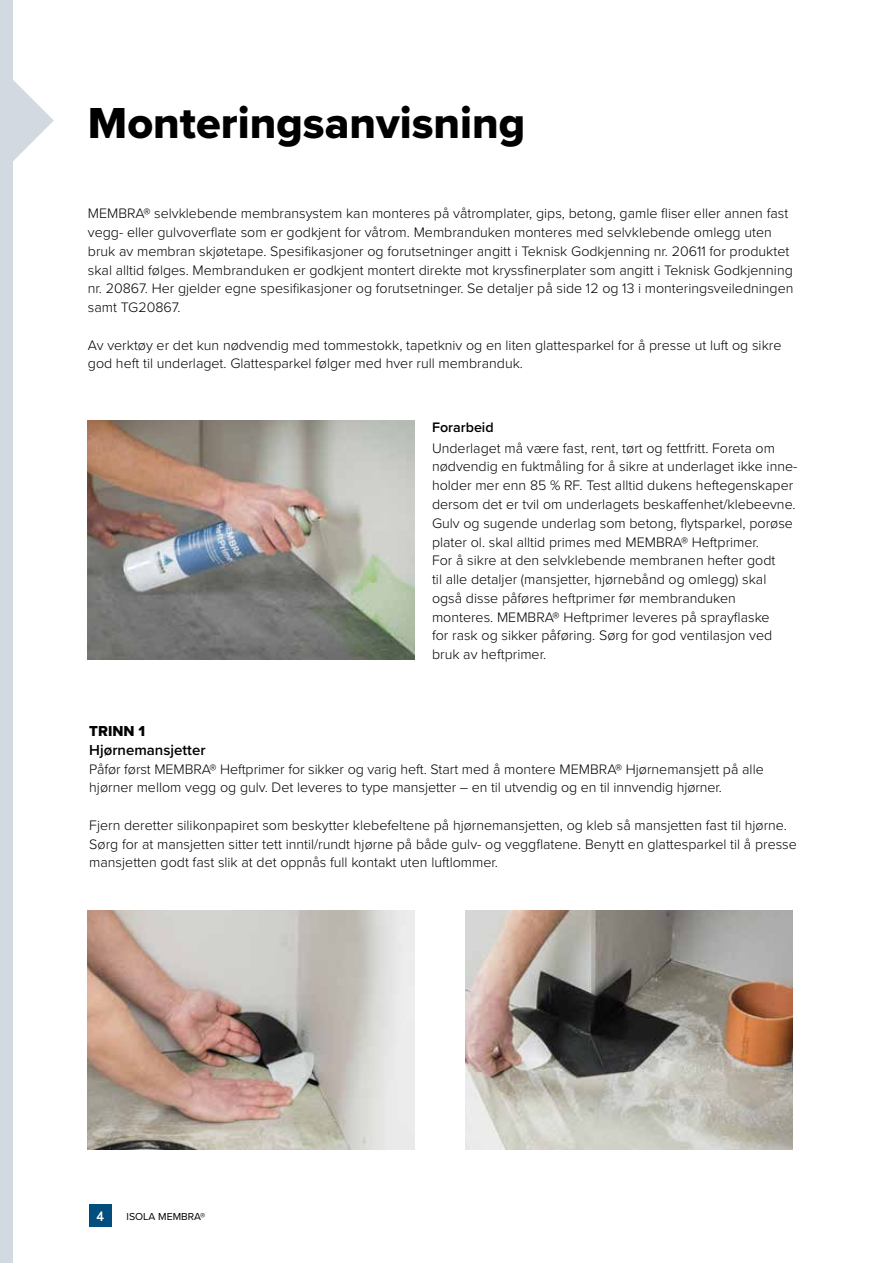
<style>
.page{position:relative;width:893px;height:1263px;background:#fff}
.page>*{position:absolute;margin:0;border:0;box-sizing:border-box;transform-origin:0 0}
.t1{font:45px "Proxima Nova Extrabld";color:#000}
.t2{font:600 15px "Proxima Nova";color:#000}
.t3{font:15px "Proxima Nova Extrabld";color:#000}
.t4{font:300 14.25px/18.8px "Proxima Nova";color:#000}
.t5{font:600 14.25px "Proxima Nova";color:#000}
.t6{font:500 12.75px "Sailec";color:#fff}
.t7{font:10.5px "Proxima Nova";color:#000}
</style>
<div class="page">
<div style="left:89px;top:1204px;width:22px;height:23px;background:#004d7e"></div>
<svg style="left:13px;top:80px;width:41px;height:81px"></svg>
<div style="left:0;top:0;width:13px;height:1263px;background:#d3d9e1"></div>
<img style="left:88px;top:420px;width:327px;height:240px">
<img style="left:466px;top:910px;width:326px;height:239px">
<img style="left:88px;top:910px;width:327px;height:239px">
<h1 class="t1" style="left:88px;top:89px;width:439px">Monteringsanvisning</h1>
<p class="t4" style="left:88px;top:203px;width:707px">MEMBRA® selvklebende membransystem kan monteres på våtromplater, gips, betong, gamle fliser eller annen fast vegg- eller gulvoverflate som er godkjent for våtrom. Membranduken monteres med selvklebende omlegg uten bruk av membran skjøtetape. Spesifikasjoner og forutsetninger angitt i Teknisk Godkjenning nr. 20611 for produktet skal alltid følges. Membranduken er godkjent montert direkte mot kryssfinerplater som angitt i Teknisk Godkjenning nr. 20867. Her gjelder egne spesifikasjoner og forutsetninger. Se detaljer på side 12 og 13 i monteringsveiledningen samt TG20867.</p>
<p class="t4" style="left:88px;top:335px;width:695px">Av verktøy er det kun nødvendig med tommestokk, tapetkniv og en liten glattesparkel for å presse ut luft og sikre god heft til underlaget. Glattesparkel følger med hver rull membranduk.</p>
<p class="t5" style="left:432px;top:416px;width:63px">Forarbeid</p>
<p class="t4" style="left:432px;top:438px;width:367px">Underlaget må være fast, rent, tørt og fettfritt. Foreta om nødvendig en fuktmåling for å sikre at underlaget ikke inne&shy;holder mer enn 85 % RF. Test alltid dukens heftegenskaper dersom det er tvil om underlagets beskaffenhet/klebeevne.<br>Gulv og sugende underlag som betong, flytsparkel, porøse plater ol. skal alltid primes med MEMBRA® Heftprimer.<br>For å sikre at den selvklebende membranen hefter godt<br>til alle detaljer (mansjetter, hjørnebånd og omlegg) skal også disse påføres heftprimer før membranduken monteres. MEMBRA® Heftprimer leveres på sprayflaske<br>for rask og sikker påføring. Sørg for god ventilasjon ved bruk av heftprimer.</p>
<p class="t3" style="left:89px;top:720px;width:57px">TRINN 1</p>
<p class="t2" style="left:89px;top:739px;width:118px">Hjørnemansjetter</p>
<p class="t4" style="left:89px;top:759px;width:676px">Påfør først MEMBRA® Heftprimer for sikker og varig heft. Start med å montere MEMBRA® Hjørnemansjett på alle hjørner mellom vegg og gulv. Det leveres to type mansjetter – en til utvendig og en til innvendig hjørner.</p>
<p class="t4" style="left:89px;top:815px;width:709px">Fjern deretter silikonpapiret som beskytter klebefeltene på hjørnemansjetten, og kleb så mansjetten fast til hjørne.<br>Sørg for at mansjetten sitter tett inntil/rundt hjørne på både gulv- og veggflatene. Benytt en glattesparkel til å presse mansjetten godt fast slik at det oppnås full kontakt uten luftlommer.</p>
<p class="t6" style="left:97px;top:1207px;width:9px">4</p>
<p class="t7" style="left:127px;top:1208px;width:80px">ISOLA MEMBRA®</p>
</div>
